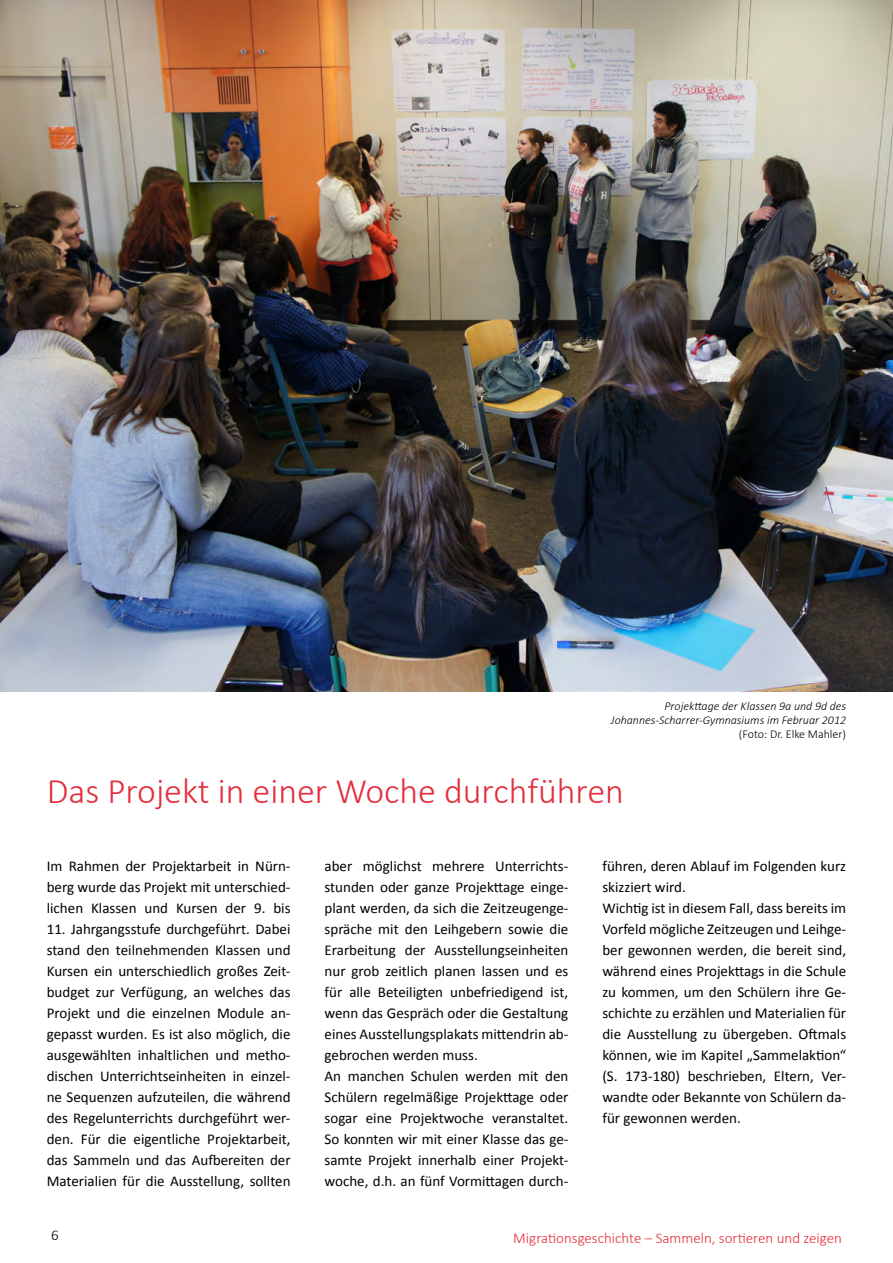
<style>
.page{position:relative;width:893px;height:1263px;background:#fff}
.page>*{position:absolute;margin:0;border:0;box-sizing:border-box;transform-origin:0 0}
.t1{font:300 36px "Calibri";color:#e42e3d}
.t2{font:15px/21px "Calibri";color:#000;text-align:justify}
.t3{font:300 15px "Calibri";color:#e42e3d}
.t4{font:300 15px "Calibri";color:#000}
.t5{font:italic 300 12px/14.4px "Calibri";color:#000;text-align:right}
.t6{font:300 12px "Calibri";color:#000}
</style>
<div class="page">
<img style="left:0;top:0;width:893px;height:691px">
<hr style="left:892px;top:121px;width:1px;height:44px;background:#e42e3d">
<p class="t5" style="left:611px;top:698px;width:237px">Projekttage der Klassen 9a und 9d des<br>Johannes-Scharrer-Gymnasiums im Februar 2012</p>
<p class="t6" style="left:739px;top:727px;width:109px">(Foto: Dr. Elke Mahler)</p>
<h1 class="t1" style="left:47px;top:769px;width:579px">Das Projekt in einer Woche durchführen</h1>
<p class="t2" style="left:47px;top:855px;width:245px">Im Rahmen der Projektarbeit in Nürn&shy;berg wurde das Projekt mit unterschied&shy;lichen Klassen und Kursen der 9. bis</p>
<p class="t2" style="left:47px;top:918px;width:245px">11. Jahrgangsstufe durchgeführt. Dabei stand den teilnehmenden Klassen und Kursen ein unterschiedlich großes Zeit&shy;budget zur Verfügung, an welches das Projekt und die einzelnen Module an&shy;gepasst wurden. Es ist also möglich, die ausgewählten inhaltlichen und metho&shy;dischen Unterrichtseinheiten in einzel&shy;ne Sequenzen aufzuteilen, die während des Regelunterrichts durchgeführt wer&shy;den. Für die eigentliche Projektarbeit, das Sammeln und das Aufbereiten der Materialien für die Ausstellung, sollten</p>
<p class="t2" style="left:325px;top:855px;width:245px;text-align:left">aber möglichst mehrere Unterrichts&shy;stunden oder ganze Projekttage einge&shy;plant werden, da sich die Zeitzeugenge&shy;spräche mit den Leihgebern sowie die Erarbeitung der Ausstellungseinheiten nur grob zeitlich planen lassen und es für alle Beteiligten unbefriedigend ist, wenn das Gespräch oder die Gestaltung eines Ausstellungsplakats mittendrin ab&shy;gebrochen werden muss.<br>An manchen Schulen werden mit den Schülern regelmäßige Projekttage oder sogar eine Projektwoche veranstaltet.<br>So konnten wir mit einer Klasse das ge&shy;samte Projekt innerhalb einer Projekt&shy;woche, d.h. an fünf Vormittagen durch-</p>
<p class="t2" style="left:602px;top:855px;width:245px;text-align:left">führen, deren Ablauf im Folgenden kurz skizziert wird.<br>Wichtig ist in diesem Fall, dass bereits im Vorfeld mögliche Zeitzeugen und Leihge&shy;ber gewonnen werden, die bereit sind, während eines Projekttags in die Schule zu kommen, um den Schülern ihre Ge&shy;schichte zu erzählen und Materialien für die Ausstellung zu übergeben. Oftmals können, wie im Kapitel „Sammelaktion“ (S. 173-180) beschrieben, Eltern, Ver&shy;wandte oder Bekannte von Schülern da&shy;für gewonnen werden.</p>
<p class="t4" style="left:51px;top:1226px;width:9px">6</p>
<p class="t3" style="left:513px;top:1229px;width:330px">Migrationsgeschichte – Sammeln, sortieren und zeigen</p>
</div>
